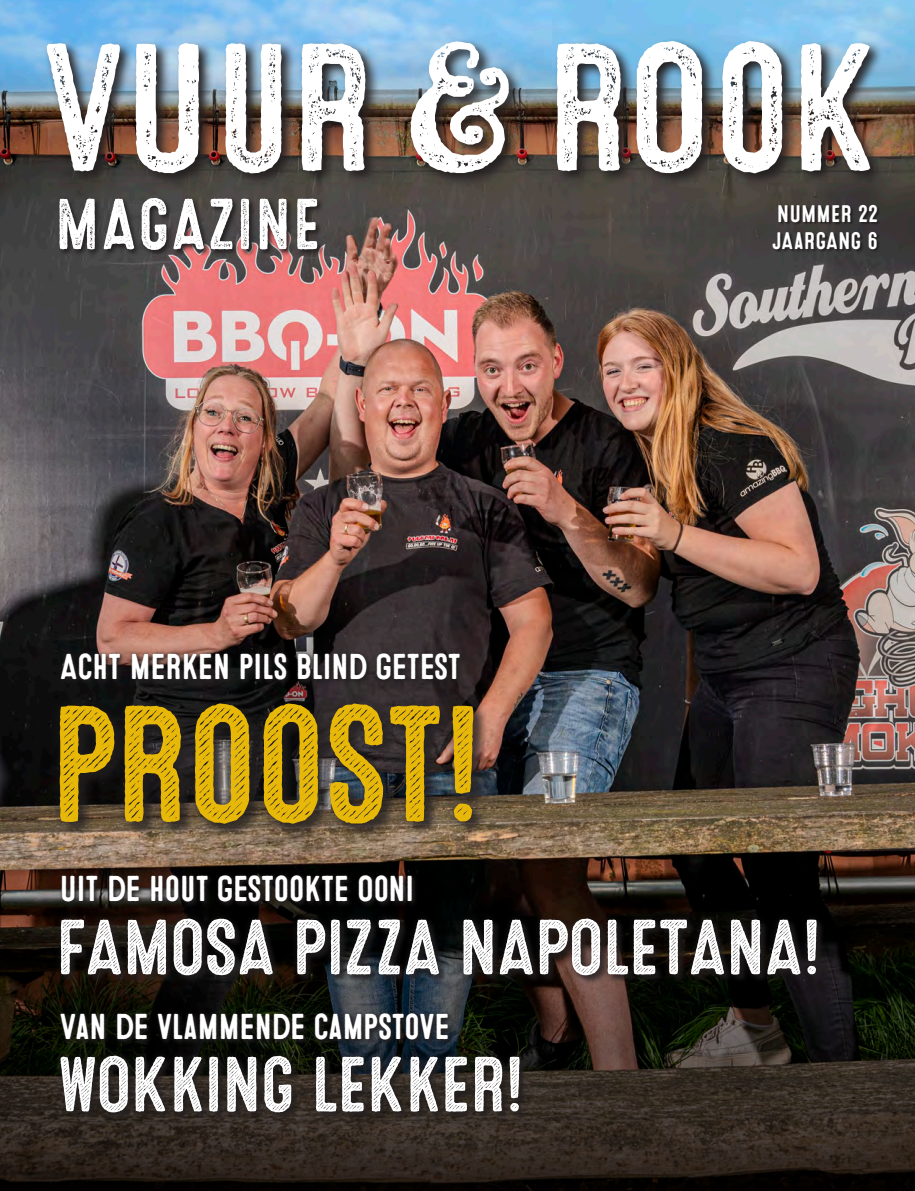
<style>
.page{position:relative;width:915px;height:1191px;background:#fff}
.page>*{position:absolute;margin:0;border:0;box-sizing:border-box;transform-origin:0 0}
.t1{font:181.5px "Microbrew Three";color:#fff}
.t2{font:165px "Microbrew Two";letter-spacing:-.03em;color:#e8b809}
.t3{font:78px "Microbrew Two";letter-spacing:-.03em;color:#fff}
.t4{font:72px "Microbrew Three";color:#fff}
.t5{font:36px "Microbrew One";letter-spacing:-.02em;color:#fff}
.t6{font:24px "Microbrew One";color:#fff}
</style>
<div class="page">
<img style="left:0;top:0;width:914px;height:843px">
<svg style="left:0;top:843px;width:914px;height:348px"></svg>
<svg style="left:58px;top:196px;width:266px;height:61px"></svg>
<img style="left:44px;top:38px;width:840px;height:150px">
<svg style="left:772px;top:205px;width:107px;height:48px"></svg>
<div style="left:47px;top:690px;width:439px;height:146px;background:#231f20;opacity:.75"></div>
<svg style="left:59px;top:651px;width:407px;height:36px"></svg>
<div style="left:58px;top:650px;width:405px;height:33px;background:#231f20;opacity:.7"></div>
<div style="left:53px;top:1048px;width:474px;height:72px;background:#231f20;opacity:.75"></div>
<div style="left:61px;top:919px;width:764px;height:65px;background:#231f20;opacity:.75"></div>
<div style="left:53px;top:911px;width:771px;height:71px;background:#231f20;opacity:.75"></div>
<svg style="left:59px;top:873px;width:359px;height:35px;fill:#070604"></svg>
<div style="left:59px;top:872px;width:356px;height:32px;background:#231f20;opacity:.7"></div>
<svg style="left:58px;top:1011px;width:396px;height:35px"></svg>
<div style="left:57px;top:1010px;width:394px;height:33px;background:#231f20;opacity:.7"></div>
<p class="t1" style="left:40px;top:5px;width:838px">VUUR &amp; ROOK</p>
<p class="t6" style="left:776px;top:200px;width:102px">NUMMER 22</p>
<p class="t6" style="left:771px;top:227px;width:107px">JAARGANG 6</p>
<p class="t4" style="left:54px;top:183px;width:268px">MAGAZINE</p>
<p class="t5" style="left:60px;top:646px;width:403px">ACHT MERKEN PILS BLIND GETEST</p>
<p class="t2" style="left:48px;top:670px;width:438px">PROOST!</p>
<p class="t5" style="left:60px;top:868px;width:356px">UIT DE HOUT GESTOOKTE OONI</p>
<p class="t3" style="left:55px;top:903px;width:767px">FAMOSA PIZZA NAPOLETANA!</p>
<p class="t5" style="left:60px;top:1006px;width:391px">VAN DE VLAMMENDE CAMPSTOVE</p>
<p class="t3" style="left:57px;top:1040px;width:468px">WOKKING LEKKER!</p>
</div>
